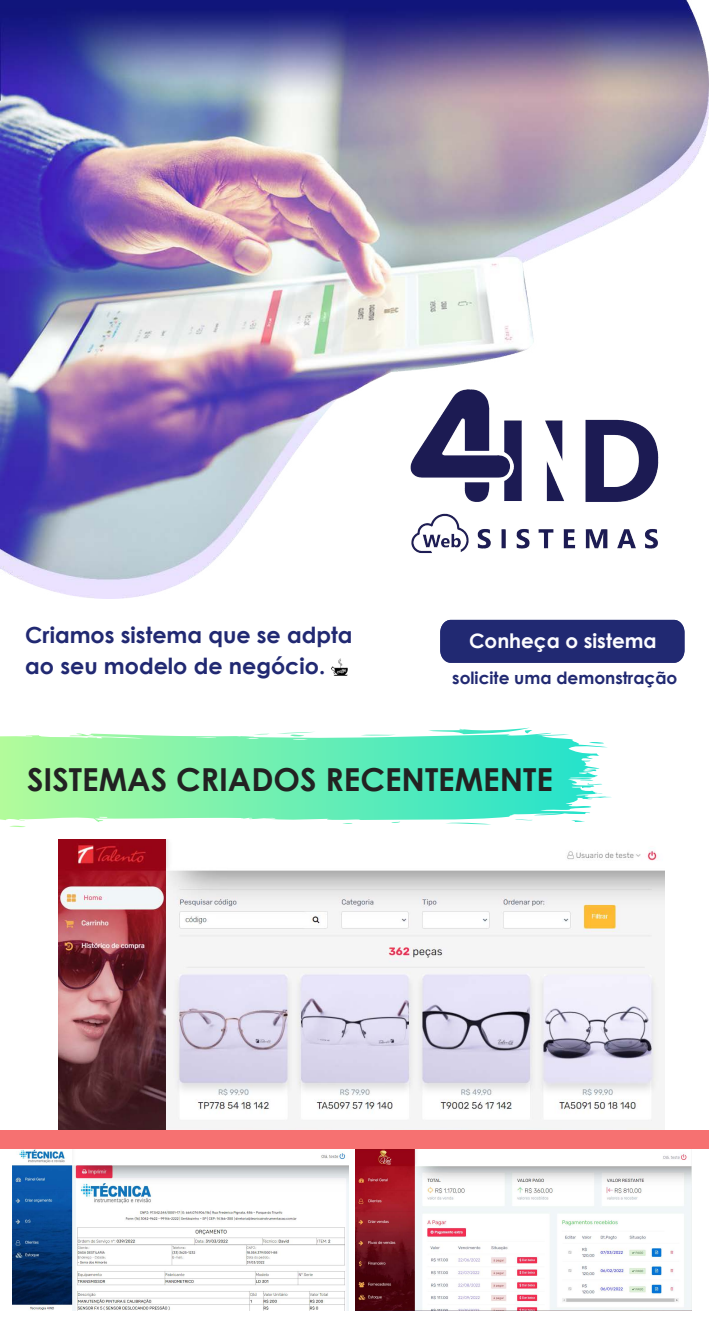
<style>
.page{position:relative;width:709px;height:1333px;background:#fff}
.page>*{position:absolute;margin:0;border:0;box-sizing:border-box;transform-origin:0 0}
.t1{font:700 31.68px "Century Gothic";color:#222}
.t2{font:700 22.22px/31.1px "Century Gothic";color:#212972}
.t3{font:700 19.86px "Century Gothic";color:#fdfdff}
.t4{font:700 16.97px "Century Gothic";color:#212972}
</style>
<div class="page">
<img style="left:0;top:0;width:709px;height:598px">
<img style="left:388px;top:369px;width:297px;height:201px">
<div style="left:440px;top:619px;width:244px;height:43px;background:#212972"></div>
<img style="left:331px;top:658px;width:16px;height:17px">
<svg style="left:0;top:727px;width:612px;height:95px"></svg>
<img style="left:58px;top:839px;width:606px;height:291px">
<img style="left:12px;top:1148px;width:337px;height:162px">
<img style="left:356px;top:1148px;width:335px;height:162px">
<div style="left:0;top:1130px;width:709px;height:18px;background:#f67171"></div>
<p class="t2" style="left:25px;top:618px;width:329px">Criamos sistema que se adpta ao seu modelo de negócio.</p>
<p class="t3" style="left:469px;top:626px;width:189px">Conheça o sistema</p>
<p class="t4" style="left:452px;top:665px;width:227px">solicite uma demonstração</p>
<h1 class="t1" style="left:27px;top:755px;width:527px">SISTEMAS CRIADOS RECENTEMENTE</h1>
</div>
